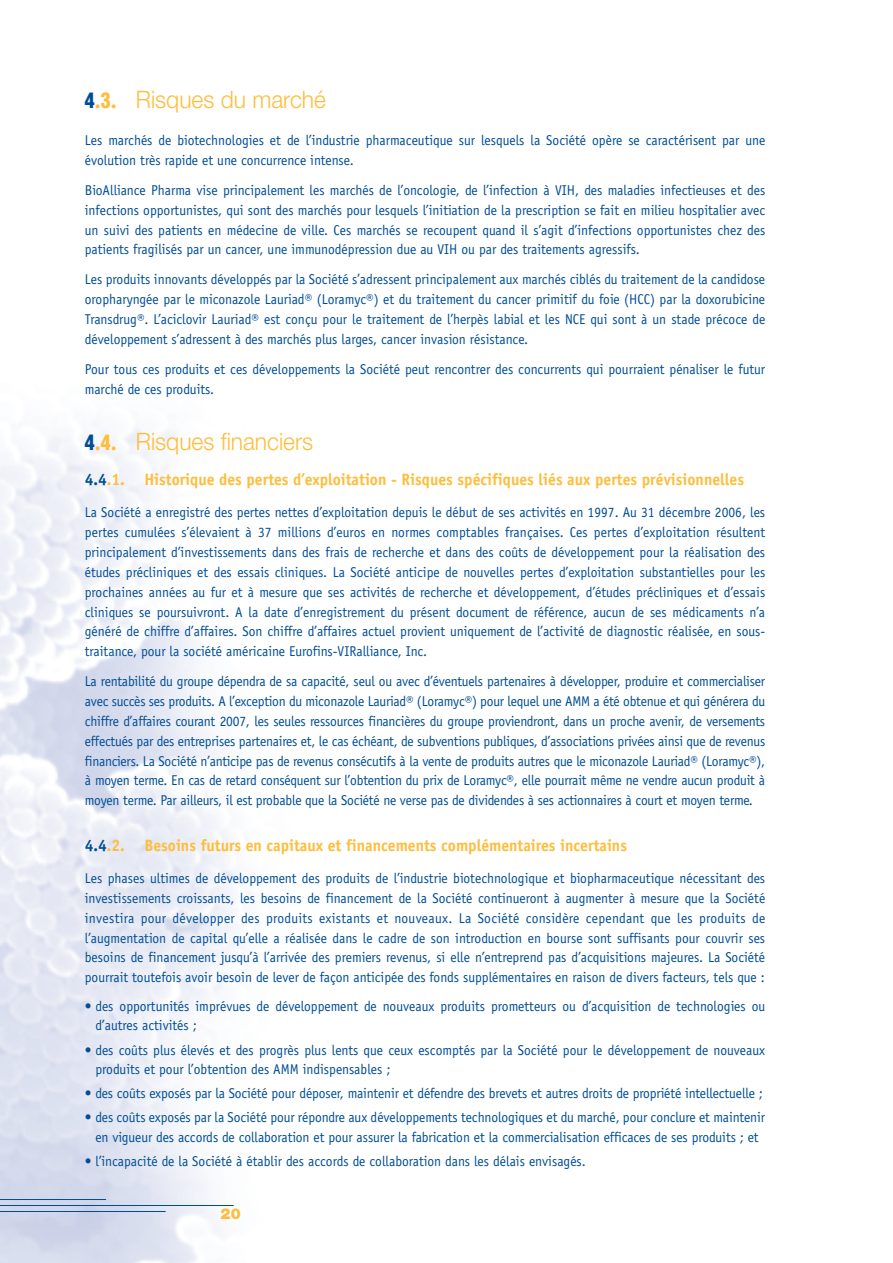
<style>
.page{position:relative;width:893px;height:1263px;background:#fff}
.page>*{position:absolute;margin:0;border:0;box-sizing:border-box;transform-origin:0 0}
.t1{font:300 24px "Helvetica Neue";color:#febd3b;scale:.95 1}
.t2{font:700 16.5px "Officina Sans";color:#febd3b;scale:.95 1}
.t3{font:900 15px "Helvetica Neue";color:#febd3b}
.t4{font:14.25px/19.8px "Officina Sans";color:#014d95;text-align:justify;scale:.95 1}
.s1{font-family:"Helvetica";font-weight:900;font-stretch:condensed;font-size:21px;color:#014d95}
.s2{font-family:"Officina Sans";font-weight:700;font-size:21px}
.s3{font-family:"Helvetica";font-weight:900;font-stretch:condensed;font-size:21px}
.s4{color:#014d95}
</style>
<div class="page">
<hr style="left:0;top:1205px;width:234px;height:1px;background:#014d95">
<hr style="left:0;top:1199px;width:106px;height:1px;background:#014d95">
<hr style="left:0;top:1211px;width:166px;height:1px;background:#014d95">
<h1 class="t1" style="left:85px;top:91px;width:255px"><span class="s1">4</span><span class="s2">.</span><span class="s3">3</span><span class="s2">.</span> Risques du marché</h1>
<p class="t4" style="left:85px;top:132px;width:718px">Les marchés de biotechnologies et de l’industrie pharmaceutique sur lesquels la Société opère se caractérisent par une évolution très rapide et une concurrence intense.</p>
<p class="t4" style="left:85px;top:181px;width:718px">BioAlliance Pharma vise principalement les marchés de l’oncologie, de l’infection à VIH, des maladies infectieuses et des infections opportunistes, qui sont des marchés pour lesquels l’initiation de la prescription se fait en milieu hospitalier avec un suivi des patients en médecine de ville. Ces marchés se recoupent quand il s’agit d’infections opportunistes chez des patients fragilisés par un cancer, une immunodépression due au VIH ou par des traitements agressifs.</p>
<p class="t4" style="left:85px;top:271px;width:718px">Les produits innovants développés par la Société s’adressent principalement aux marchés ciblés du traitement de la candidose oropharyngée par le miconazole Lauriad® (Loramyc®) et du traitement du cancer primitif du foie (HCC) par la doxorubicine Transdrug®. L’aciclovir Lauriad® est conçu pour le traitement de l’herpès labial et les NCE qui sont à un stade précoce de développement s’adressent à des marchés plus larges, cancer invasion résistance.</p>
<p class="t4" style="left:85px;top:360px;width:718px">Pour tous ces produits et ces développements la Société peut rencontrer des concurrents qui pourraient pénaliser le futur marché de ces produits.</p>
<h1 class="t1" style="left:85px;top:432px;width:242px"><span class="s1">4</span><span class="s2">.</span><span class="s3">4</span><span class="s2">.</span> Risques financiers</h1>
<p class="t2" style="left:85px;top:473px;width:695px"><span class="s4">4.4</span>.1. Historique des pertes d’exploitation - Risques spécifiques liés aux pertes prévisionnelles</p>
<p class="t4" style="left:85px;top:504px;width:718px">La Société a enregistré des pertes nettes d’exploitation depuis le début de ses activités en 1997. Au 31 décembre 2006, les pertes cumulées s’élevaient à 37 millions d’euros en normes comptables françaises. Ces pertes d’exploitation résultent principalement d’investissements dans des frais de recherche et dans des coûts de développement pour la réalisation des études précliniques et des essais cliniques. La Société anticipe de nouvelles pertes d’exploitation substantielles pour les prochaines années au fur et à mesure que ses activités de recherche et développement, d’études précliniques et d’essais cliniques se poursuivront. A la date d’enregistrement du présent document de référence, aucun de ses médicaments n’a généré de chiffre d’affaires. Son chiffre d’affaires actuel provient uniquement de l’activité de diagnostic réalisée, en sous&shy;traitance, pour la société américaine Eurofins-VIRalliance, Inc.</p>
<p class="t4" style="left:85px;top:673px;width:718px">La rentabilité du groupe dépendra de sa capacité, seul ou avec d’éventuels partenaires à développer, produire et commercialiser avec succès ses produits. A l’exception du miconazole Lauriad® (Loramyc®) pour lequel une AMM a été obtenue et qui générera du chiffre d’affaires courant 2007, les seules ressources financières du groupe proviendront, dans un proche avenir, de versements effectués par des entreprises partenaires et, le cas échéant, de subventions publiques, d’associations privées ainsi que de revenus financiers. La Société n’anticipe pas de revenus consécutifs à la vente de produits autres que le miconazole Lauriad® (Loramyc®), à moyen terme. En cas de retard conséquent sur l’obtention du prix de Loramyc®, elle pourrait même ne vendre aucun produit à moyen terme. Par ailleurs, il est probable que la Société ne verse pas de dividendes à ses actionnaires à court et moyen terme.</p>
<p class="t2" style="left:85px;top:839px;width:572px"><span class="s4">4.4</span>.2. Besoins futurs en capitaux et financements complémentaires incertains</p>
<p class="t4" style="left:85px;top:870px;width:718px">Les phases ultimes de développement des produits de l’industrie biotechnologique et biopharmaceutique nécessitant des investissements croissants, les besoins de financement de la Société continueront à augmenter à mesure que la Société investira pour développer des produits existants et nouveaux. La Société considère cependant que les produits de l’augmentation de capital qu’elle a réalisée dans le cadre de son introduction en bourse sont suffisants pour couvrir ses besoins de financement jusqu’à l’arrivée des premiers revenus, si elle n’entreprend pas d’acquisitions majeures. La Société pourrait toutefois avoir besoin de lever de façon anticipée des fonds supplémentaires en raison de divers facteurs, tels que :</p>
<p class="t4" style="left:96px;top:997px;width:706px;text-indent:-11px">• des opportunités imprévues de développement de nouveaux produits prometteurs ou d’acquisition de technologies ou d’autres activités ;</p>
<p class="t4" style="left:96px;top:1041px;width:706px;text-indent:-11px">• des coûts plus élevés et des progrès plus lents que ceux escomptés par la Société pour le développement de nouveaux produits et pour l’obtention des AMM indispensables ;</p>
<p class="t4" style="left:85px;top:1085px;width:715px">• des coûts exposés par la Société pour déposer, maintenir et défendre des brevets et autres droits de propriété intellectuelle ;</p>
<p class="t4" style="left:85px;top:1109px;width:718px;text-align:center">• des coûts exposés par la Société pour répondre aux développements technologiques et du marché, pour conclure et maintenir en vigueur des accords de collaboration et pour assurer la fabrication et la commercialisation efficaces de ses produits ; et</p>
<p class="t4" style="left:85px;top:1153px;width:529px">• l’incapacité de la Société à établir des accords de collaboration dans les délais envisagés.</p>
<p class="t3" style="left:221px;top:1208px;width:22px">20</p>
</div>
